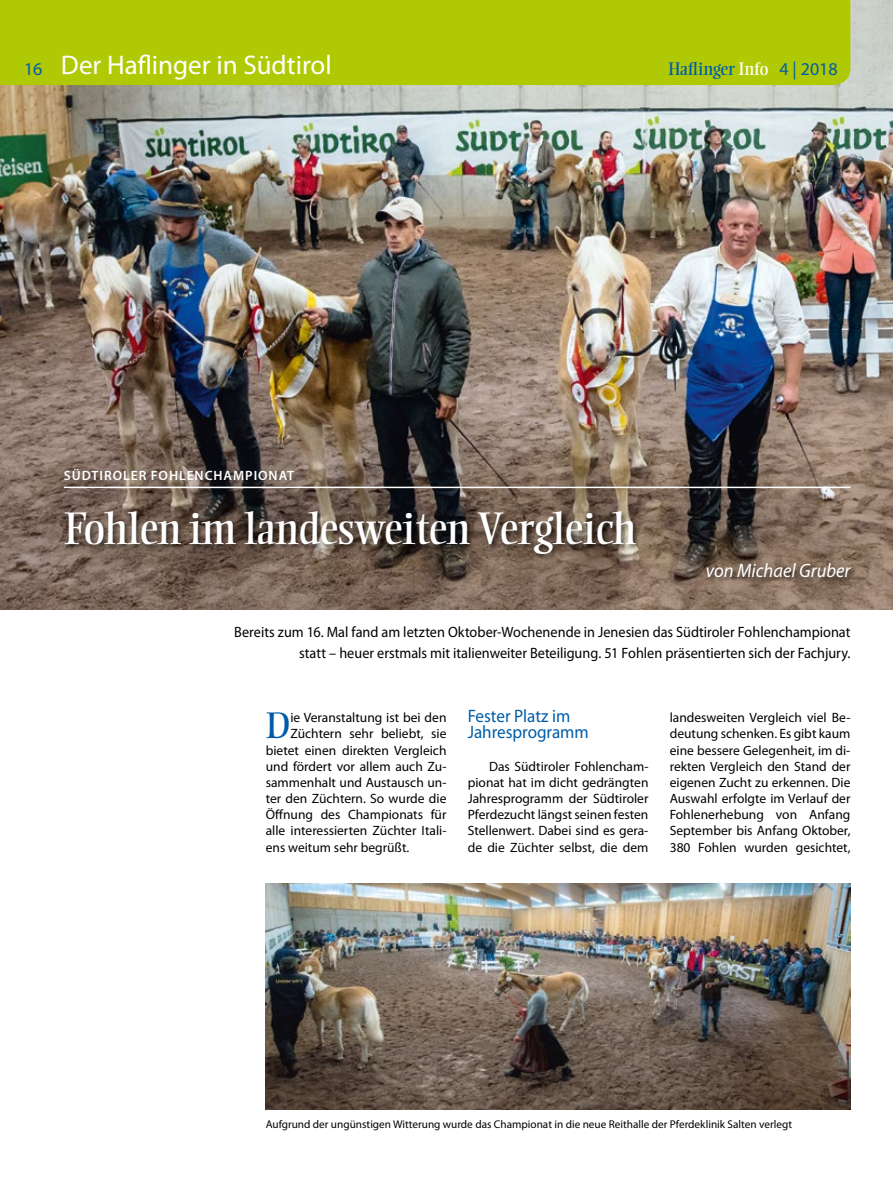
<style>
.page{position:relative;width:893px;height:1191px;background:#fff}
.page>*{position:absolute;margin:0;border:0;box-sizing:border-box;transform-origin:0 0}
.t1{font:45px "Ellington";letter-spacing:-.02em;color:#fff}
.t2{font:36.45px "Ellington";color:#005ca9}
.t3{font:27px "Myriad Pro";color:#fff}
.t4{font:italic 19.5px "Myriad Pro";color:#fff;scale:.95 1}
.t5{font:18px/16.2px "Myriad Pro";color:#005ca9;scale:.95 1}
.t6{font:18px "Ellington";letter-spacing:-.01em;color:#005ca9}
.t7{font:15px/21px "Myriad Pro";color:#000;text-align:right;scale:.95 1}
.t8{font:13.5px/16.2px "Myriad Pro";color:#000;text-align:justify}
.t9{font:600 13.5px "Myriad Pro";letter-spacing:.07em;color:#fff}
.t10{font:11.25px "Myriad Pro";color:#000}
.s1{font-size:18px;color:#005ca9}
.s2{color:#fff}
.s3{font-family:"Myriad Pro"}
</style>
<div class="page">
<img style="left:0;top:0;width:893px;height:609px">
<hr style="left:64px;top:486px;width:786px;height:2px;background:#fff">
<div style="left:64px;top:511px;width:794px;height:72px;background:#000;opacity:.5"></div>
<img style="left:266px;top:884px;width:584px;height:225px">
<div style="left:0;top:0;width:850px;height:85px;background:#afca05"></div>
<h3 class="t3" style="left:24px;top:48px;width:309px"><span class="s1">16</span> Der Haflinger in Südtirol</h3>
<h3 class="t6" style="left:668px;top:58px;width:171px">Haflinger <span class="s2">Info</span> <span class="s3">4 | 2018</span></h3>
<p class="t9" style="left:64px;top:466px;width:232px">SÜDTIROLER FOHLENCHAMPIONAT</p>
<h1 class="t1" style="left:64px;top:504px;width:574px">Fohlen im landesweiten Vergleich</h1>
<h3 class="t4" style="left:706px;top:558px;width:154px">von Michael Gruber</h3>
<p class="t7" style="left:234px;top:621px;width:650px">Bereits zum 16. Mal fand am letzten Oktober-Wochenende in Jenesien das Südtiroler Fohlenchampionat statt – heuer erstmals mit italienweiter Beteiligung. 51 Fohlen präsentierten sich der Fachjury.</p>
<h2 class="t2" style="left:266px;top:705px;width:26px">D</h2>
<p class="t8" style="left:290px;top:709px;width:158px">ie Veranstaltung ist bei den</p>
<p class="t8" style="left:290px;top:725px;width:158px">Züchtern sehr beliebt, sie</p>
<p class="t8" style="left:266px;top:741px;width:182px">bietet einen direkten Vergleich</p>
<p class="t8" style="left:266px;top:758px;width:182px">und fördert vor allem auch Zu-</p>
<p class="t8" style="left:266px;top:774px;width:182px">sammenhalt und Austausch un-</p>
<p class="t8" style="left:266px;top:790px;width:182px">ter den Züchtern. So wurde die</p>
<p class="t8" style="left:266px;top:806px;width:182px">Öffnung des Championats für</p>
<p class="t8" style="left:266px;top:822px;width:182px">alle interessierten Züchter Itali-</p>
<p class="t8" style="left:266px;top:838px;width:145px">ens weitum sehr begrüßt.</p>
<h3 class="t5" style="left:468px;top:708px;width:129px">Fester Platz im<br>Jahresprogramm</h3>
<p class="t8" style="left:468px;top:758px;width:182px;text-indent:21px">Das Südtiroler Fohlencham&shy;pionat hat im dicht gedrängten Jahresprogramm der Südtiroler Pferdezucht längst seinen festen Stellenwert. Dabei sind es gera&shy;de die Züchter selbst, die dem</p>
<p class="t8" style="left:670px;top:709px;width:182px">landesweiten Vergleich viel Be&shy;deutung schenken. Es gibt kaum eine bessere Gelegenheit, im di&shy;rekten Vergleich den Stand der eigenen Zucht zu erkennen. Die Auswahl erfolgte im Verlauf der Fohlenerhebung von Anfang September bis Anfang Oktober, 380 Fohlen wurden gesichtet,</p>
<p class="t10" style="left:266px;top:1117px;width:528px">Aufgrund der ungünstigen Witterung wurde das Championat in die neue Reithalle der Pferdeklinik Salten verlegt</p>
</div>
